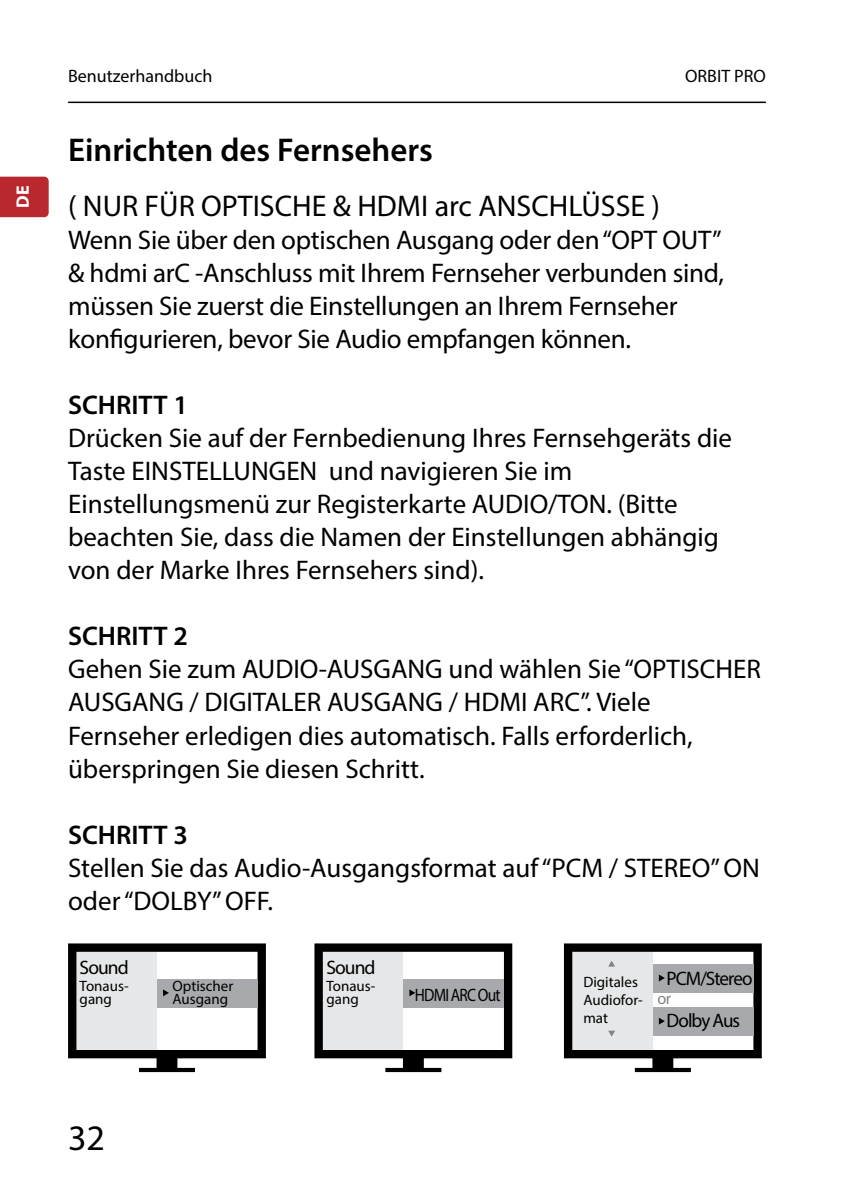
<style>
.page{position:relative;width:851px;height:1191px;background:#fff}
.page>*{position:absolute;margin:0;border:0;box-sizing:border-box;transform-origin:0 0}
.t1{font:36px "Myriad Pro";color:#000}
.t2{font:600 33px "Myriad Pro";color:#000}
.t3{font:30px "Myriad Pro";color:#000}
.t4{font:27px/33px "Myriad Pro";color:#000}
.t5{font:600 27px "Myriad Pro";color:#000}
.t6{font:19.5px/42px "Myriad Pro";letter-spacing:-.05em;color:#000}
.t7{font:18px "Myriad Pro";color:#000}
.t8{font:18px "Myriad Pro";letter-spacing:-.05em;color:#000;scale:.86 1}
.t9{font:700 18px "Myriad Pro";color:#fff}
.t10{font:16.5px "Myriad Pro";color:#808284}
.t11{font:15px/12px "Myriad Pro";color:#000}
</style>
<div class="page">
<hr style="left:68px;top:102px;width:697px;height:1px;background:#000">
<div style="left:0;top:177px;width:49px;height:40px;background:#b8282e"></div>
<svg style="left:68px;top:943px;width:198px;height:129px"></svg>
<svg style="left:314px;top:943px;width:198px;height:129px"></svg>
<svg style="left:564px;top:943px;width:197px;height:129px"></svg>
<p class="t7" style="left:68px;top:64px;width:146px">Benutzerhandbuch</p>
<p class="t7" style="left:685px;top:64px;width:82px">ORBIT PRO</p>
<p class="t2" style="left:68px;top:129px;width:366px">Einrichten des Fernsehers</p>
<p class="t9" style="left:11px;top:208px;width:24px;rotate:-90deg">DE</p>
<p class="t3" style="left:68px;top:188px;width:593px">( NUR FÜR OPTISCHE &amp; HDMI arc ANSCHLÜSSE )</p>
<p class="t4" style="left:68px;top:223px;width:657px">Wenn Sie über den optischen Ausgang oder den “OPT OUT” &amp; hdmi arC -Anschluss mit Ihrem Fernseher verbunden sind, müssen Sie zuerst die Einstellungen an Ihrem Fernseher konfigurieren, bevor Sie Audio empfangen können.</p>
<p class="t5" style="left:68px;top:388px;width:121px">SCHRITT 1</p>
<p class="t4" style="left:68px;top:421px;width:665px">Drücken Sie auf der Fernbedienung Ihres Fernsehgeräts die Taste EINSTELLUNGEN und navigieren Sie im Einstellungsmenü zur Registerkarte AUDIO/TON. (Bitte beachten Sie, dass die Namen der Einstellungen abhängig von der Marke Ihres Fernsehers sind).</p>
<p class="t5" style="left:68px;top:619px;width:121px">SCHRITT 2</p>
<p class="t4" style="left:68px;top:652px;width:694px">Gehen Sie zum AUDIO-AUSGANG und wählen Sie “OPTISCHER AUSGANG / DIGITALER AUSGANG / HDMI ARC”. Viele Fernseher erledigen dies automatisch. Falls erforderlich, überspringen Sie diesen Schritt.</p>
<p class="t5" style="left:68px;top:817px;width:121px">SCHRITT 3</p>
<p class="t4" style="left:68px;top:850px;width:693px">Stellen Sie das Audio-Ausgangsformat auf “PCM / STEREO” ON oder “DOLBY” OFF.</p>
<p class="t6" style="left:80px;top:946px;width:51px">Sound</p>
<p class="t6" style="left:326px;top:946px;width:51px">Sound</p>
<p class="t11" style="left:80px;top:980px;width:50px">Tonaus&shy;gang</p>
<p class="t11" style="left:326px;top:980px;width:50px">Tonaus&shy;gang</p>
<p class="t11" style="left:583px;top:972px;width:61px;line-height:18px">Digitales<br>Audiofor&shy;mat</p>
<p class="t11" style="left:172px;top:980px;width:62px">Optischer<br>Ausgang</p>
<p class="t8" style="left:415px;top:983px;width:101px">HDMI ARC Out</p>
<p class="t6" style="left:666px;top:956px;width:87px">PCM/Stereo<br>Dolby Aus</p>
<p class="t10" style="left:657px;top:988px;width:15px">or</p>
<h1 class="t1" style="left:68px;top:1115px;width:38px">32</h1>
</div>
